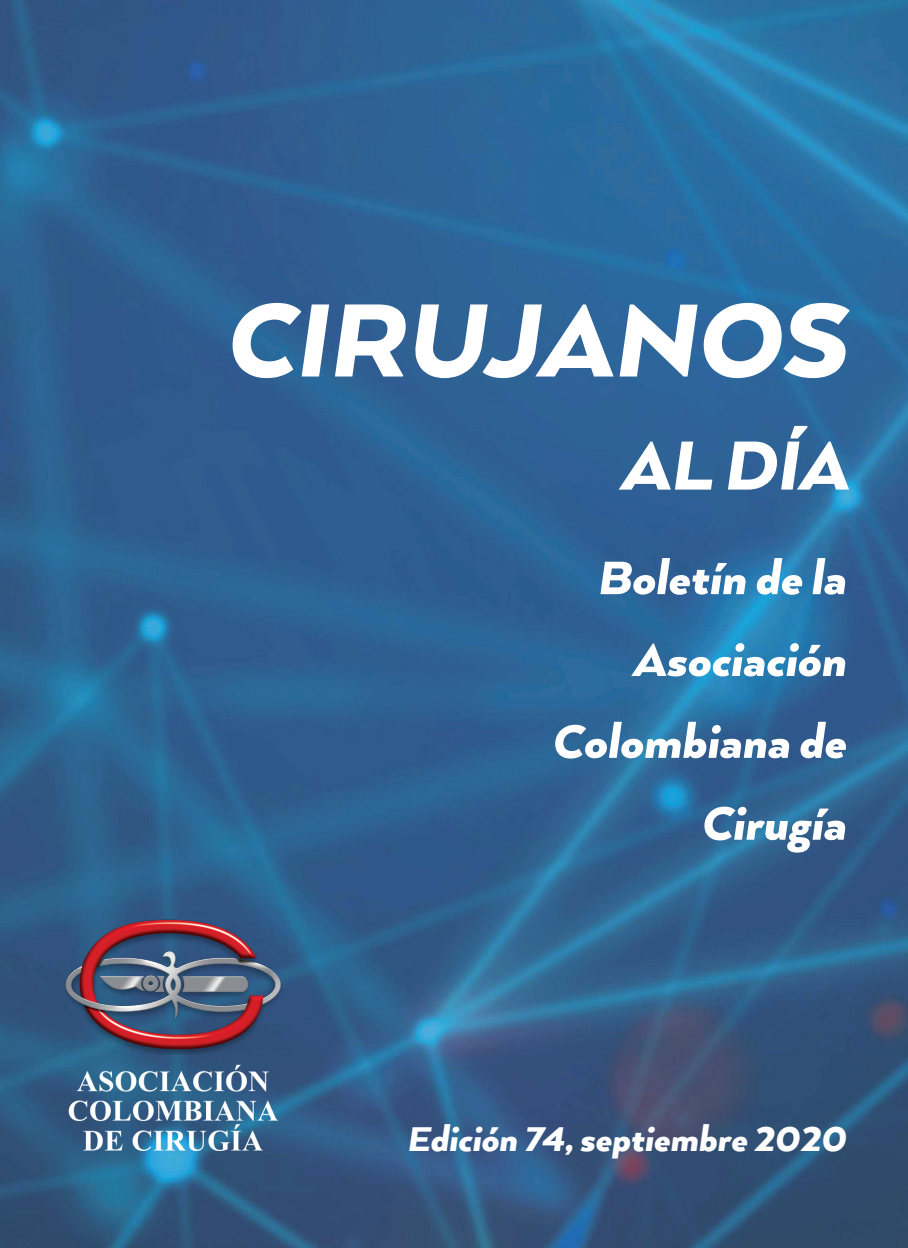
<style>
.page{position:relative;width:908px;height:1248px;background:#fff}
.page>*{position:absolute;margin:0;border:0;box-sizing:border-box;transform-origin:0 0}
.t1{font:italic 900 120px "Arquitecta W01";color:#fff}
.t2{font:italic 900 80px "Arquitecta W01";color:#fff}
.t3{font:italic 900 54px/81.8px "Arquitecta W01";color:#fff;text-align:right}
.t4{font:italic 900 40px "Arquitecta W01";color:#fff}
</style>
<div class="page">
<img style="left:0;top:0;width:907px;height:1247px">
<img style="left:56px;top:913px;width:232px;height:236px">
<h1 class="t1" style="left:224px;top:280px;width:622px">CIRUJANOS</h1>
<h2 class="t2" style="left:619px;top:425px;width:229px">AL DÍA</h2>
<p class="t3" style="left:551px;top:538px;width:295px">Boletín de la<br>Asociación<br>Colombiana de<br>Cirugía</p>
<p class="t4" style="left:407px;top:1118px;width:440px">Edición 74, septiembre 2020</p>
</div>
